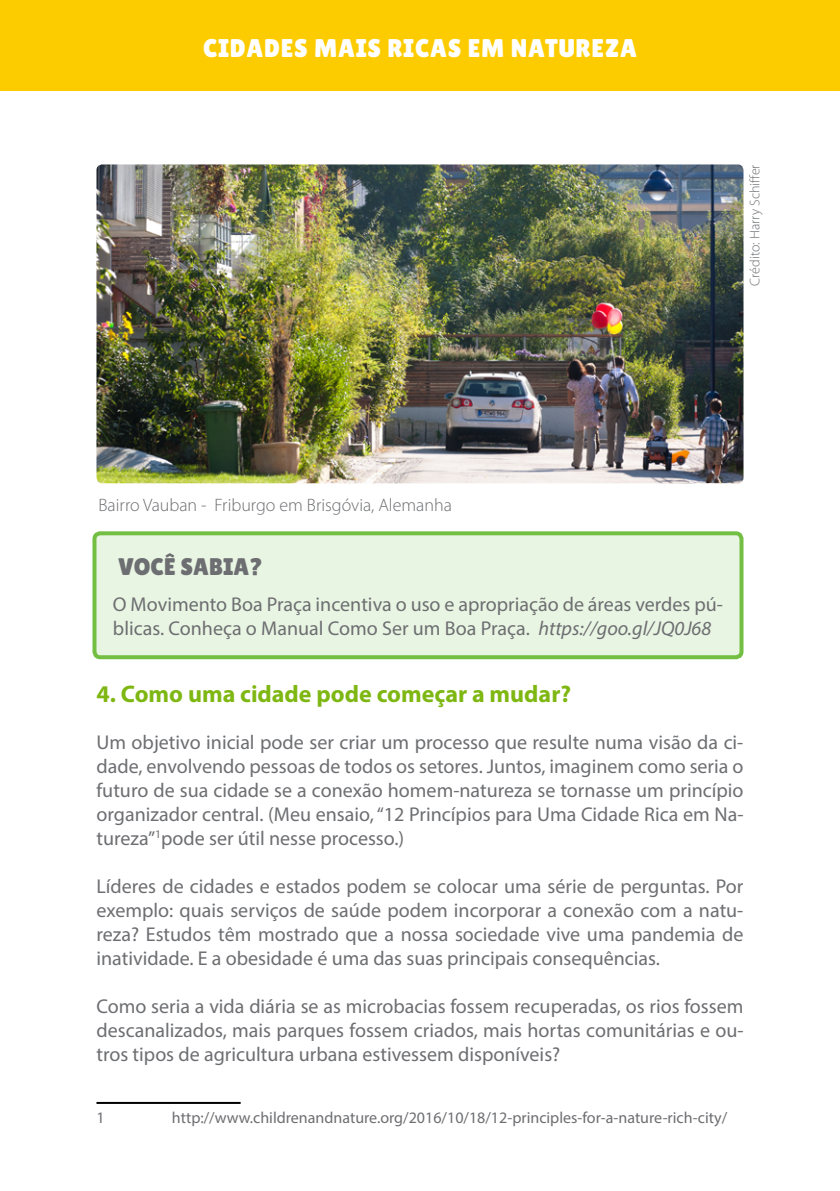
<style>
.page{position:relative;width:840px;height:1191px;background:#fff}
.page>*{position:absolute;margin:0;border:0;box-sizing:border-box;transform-origin:0 0}
.t1{font:25.6px "Lilita One";letter-spacing:.03em;color:#fff}
.t2{font:700 24px "Myriad Pro";color:#7eb712}
.t3{font:24px "Lilita One";color:#6d6e71}
.t4{font:20px/24px "Myriad Pro";color:#6d6e71;text-align:justify}
.t5{font:300 18px "Myriad Pro";color:#6d6e71}
.t6{font:16px "Myriad Pro";color:#6d6e71}
.t7{font:300 14px "Myriad Pro";color:#6d6e71}
.s1{font-style:italic}
</style>
<div class="page">
<hr style="left:96px;top:1102px;width:144px;height:2px;background:#000">
<img style="left:96px;top:164px;width:647px;height:319px">
<div style="left:94px;top:533px;width:647px;height:125px;background:#e9f5e3;border-radius:6px"></div>
<div style="left:92px;top:531px;width:651px;height:128px;border:4px solid #72bf44;border-radius:6px"></div>
<div style="left:0;top:0;width:839px;height:91px;background:#fdcc00"></div>
<p class="t1" style="left:203px;top:34px;width:435px">CIDADES MAIS RICAS EM NATUREZA</p>
<p class="t7" style="left:746px;top:286px;width:123px;rotate:-90deg">Crédito: Harry Schiffer</p>
<p class="t5" style="left:98px;top:495px;width:355px">Bairro Vauban - Friburgo em Brisgóvia, Alemanha</p>
<p class="t3" style="left:118px;top:553px;width:147px">VOCÊ SABIA?</p>
<p class="t4" style="left:113px;top:591px;width:611px">O Movimento Boa Praça incentiva o uso e apropriação de áreas verdes pú&shy;blicas. Conheça o Manual Como Ser um Boa Praça. <span class="s1">https://goo.gl/JQ0J68</span></p>
<p class="t2" style="left:96px;top:678px;width:476px">4. Como uma cidade pode começar a mudar?</p>
<p class="t4" style="left:96px;top:730px;width:648px">Um objetivo inicial pode ser criar um processo que resulte numa visão da ci&shy;dade, envolvendo pessoas de todos os setores. Juntos, imaginem como seria o futuro de sua cidade se a conexão homem-natureza se tornasse um princípio organizador central. (Meu ensaio, “12 Princípios para Uma Cidade Rica em Na&shy;tureza”<sup>1</sup>pode ser útil nesse processo.)</p>
<p class="t4" style="left:96px;top:874px;width:648px">Líderes de cidades e estados podem se colocar uma série de perguntas. Por exemplo: quais serviços de saúde podem incorporar a conexão com a natu&shy;reza? Estudos têm mostrado que a nossa sociedade vive uma pandemia de inatividade. E a obesidade é uma das suas principais consequências.</p>
<p class="t4" style="left:96px;top:994px;width:648px">Como seria a vida diária se as microbacias fossem recuperadas, os rios fossem descanalizados, mais parques fossem criados, mais hortas comunitárias e ou&shy;tros tipos de agricultura urbana estivessem disponíveis?</p>
<p class="t6" style="left:96px;top:1107px;width:10px">1</p>
<p class="t6" style="left:172px;top:1107px;width:556px">http://www.childrenandnature.org/2016/10/18/12-principles-for-a-nature-rich-city/</p>
</div>
